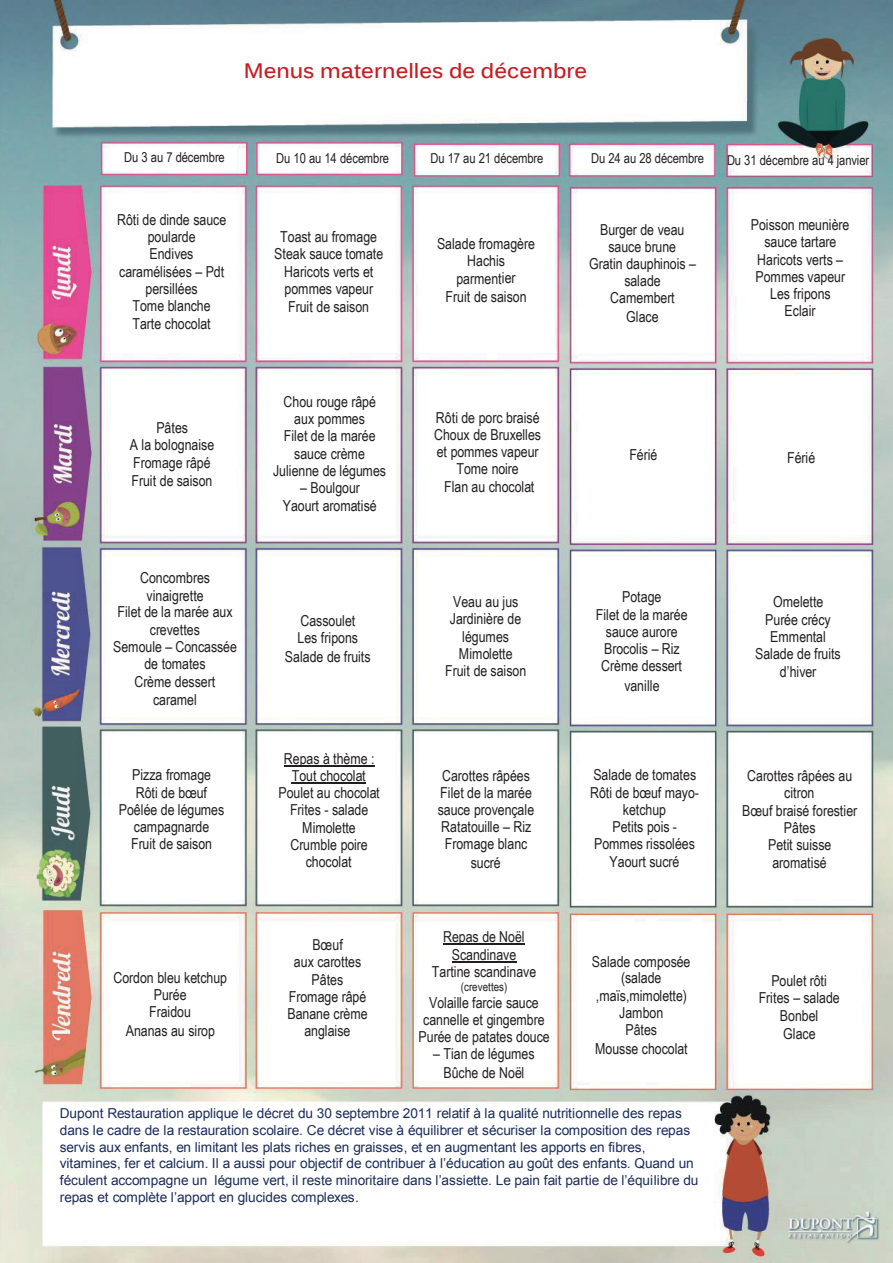
<style>
.page{position:relative;width:893px;height:1263px;background:#fff}
.page>*{position:absolute;margin:0;border:0;box-sizing:border-box;transform-origin:0 0}
.t1{font:700 20.85px "Kalinga";letter-spacing:-.005em;color:#c22025}
.t2{font:15.15px/17.4px "Arial Narrow";letter-spacing:-.005em;color:#231f20;text-align:center}
.t3{font:13.65px/16.6px "Arial";letter-spacing:-.005em;color:#1c2d5a}
.t4{font:13.65px "Arial Narrow";letter-spacing:-.01em;color:#231f20}
.t5{font:11.85px "Arial Narrow";letter-spacing:.005em;color:#231f20}
</style>
<div class="page">
<img style="left:0;top:0;width:893px;height:1263px">
<hr style="left:284px;top:765px;width:90px;height:1px;background:#231f20">
<hr style="left:292px;top:782px;width:74px;height:1px;background:#231f20">
<hr style="left:443px;top:944px;width:82px;height:1px;background:#231f20">
<hr style="left:452px;top:961px;width:64px;height:1px;background:#231f20">
<h1 class="t1" style="left:244px;top:57px;width:345px">Menus maternelles de décembre</h1>
<p class="t4" style="left:124px;top:147px;width:102px">Du 3 au 7 décembre</p>
<p class="t4" style="left:276px;top:148px;width:114px">Du 10 au 14 décembre</p>
<p class="t4" style="left:430px;top:148px;width:114px">Du 17 au 21 décembre</p>
<p class="t4" style="left:591px;top:148px;width:114px">Du 24 au 28 décembre</p>
<p class="t4" style="left:727px;top:150px;width:144px">Du 31 décembre au 4 janvier</p>
<p class="t2" style="left:117px;top:210px;width:111px">Rôti de dinde sauce poularde<br>Endives caramélisées – Pdt persillées<br>Tome blanche<br>Tarte chocolat</p>
<p class="t2" style="left:130px;top:418px;width:86px">Pâtes<br>A la bolognaise<br>Fromage râpé<br>Fruit de saison</p>
<p class="t2" style="left:113px;top:569px;width:125px">Concombres vinaigrette<br>Filet de la marée aux crevettes<br>Semoule – Concassée de tomates<br>Crème dessert caramel</p>
<p class="t2" style="left:119px;top:766px;width:107px">Pizza fromage<br>Rôti de bœuf<br>Poêlée de légumes campagnarde<br>Fruit de saison</p>
<p class="t2" style="left:113px;top:969px;width:115px">Cordon bleu ketchup<br>Purée<br>Fraidou</p>
<p class="t2" style="left:126px;top:1021px;width:91px">Ananas au sirop</p>
<p class="t2" style="left:274px;top:227px;width:111px">Toast au fromage<br>Steak sauce tomate<br>Haricots verts et pommes vapeur<br>Fruit de saison</p>
<p class="t2" style="left:437px;top:234px;width:99px">Salade fromagère<br>Hachis parmentier<br>Fruit de saison</p>
<p class="t2" style="left:273px;top:392px;width:114px">Chou rouge râpé aux pommes<br>Filet de la marée sauce crème<br>Julienne de légumes</p>
<p class="t2" style="left:283px;top:478px;width:95px">– Boulgour<br>Yaourt aromatisé</p>
<p class="t2" style="left:434px;top:408px;width:108px">Rôti de porc braisé<br>Choux de Bruxelles et pommes vapeur<br>Tome noire<br>Flan au chocolat</p>
<p class="t2" style="left:589px;top:220px;width:109px">Burger de veau sauce brune<br>Gratin dauphinois – salade<br>Camembert<br>Glace</p>
<p class="t2" style="left:751px;top:216px;width:100px">Poisson meunière sauce tartare<br>Haricots verts –<br>Pommes vapeur<br>Les fripons<br>Eclair</p>
<p class="t2" style="left:629px;top:445px;width:30px">Férié</p>
<p class="t2" style="left:787px;top:449px;width:30px">Férié</p>
<p class="t2" style="left:285px;top:611px;width:87px;line-height:17.9px">Cassoulet<br>Les fripons<br>Salade de fruits</p>
<p class="t2" style="left:278px;top:749px;width:103px">Repas à thème :<br>Tout chocolat<br>Poulet au chocolat<br>Frites - salade<br>Mimolette<br>Crumble poire chocolat</p>
<p class="t2" style="left:445px;top:592px;width:82px">Veau au jus<br>Jardinière de légumes<br>Mimolette<br>Fruit de saison</p>
<p class="t2" style="left:596px;top:588px;width:93px">Potage<br>Filet de la marée sauce aurore<br>Brocolis – Riz<br>Crème dessert</p>
<p class="t2" style="left:624px;top:676px;width:37px">vanille</p>
<p class="t2" style="left:438px;top:766px;width:98px">Carottes râpées<br>Filet de la marée sauce provençale<br>Ratatouille – Riz<br>Fromage blanc sucré</p>
<p class="t2" style="left:590px;top:766px;width:110px">Salade de tomates<br>Rôti de bœuf mayo&shy;ketchup<br>Petits pois -<br>Pommes rissolées<br>Yaourt sucré</p>
<p class="t2" style="left:287px;top:936px;width:82px">Bœuf<br>aux carottes<br>Pâtes<br>Fromage râpé<br>Banane crème anglaise</p>
<p class="t2" style="left:432px;top:928px;width:106px">Repas de Noël<br>Scandinave<br>Tartine scandinave</p>
<p class="t5" style="left:461px;top:978px;width:48px">(crevettes)</p>
<p class="t2" style="left:419px;top:993px;width:133px">Volaille farcie sauce cannelle et gingembre<br>Purée de patates douce</p>
<p class="t2" style="left:433px;top:1044px;width:103px;line-height:18.3px">– Tian de légumes<br>Bûche de Noël</p>
<p class="t2" style="left:592px;top:952px;width:100px">Salade composée (salade ,maïs,mimolette)<br>Jambon<br>Pâtes<br>Mousse chocolat</p>
<p class="t2" style="left:755px;top:593px;width:87px">Omelette<br>Purée crécy<br>Emmental<br>Salade de fruits d’hiver</p>
<p class="t2" style="left:742px;top:766px;width:117px">Carottes râpées au citron<br>Bœuf braisé forestier<br>Pâtes<br>Petit suisse aromatisé</p>
<p class="t2" style="left:759px;top:972px;width:83px">Poulet rôti<br>Frites – salade<br>Bonbel<br>Glace</p>
<p class="t3" style="left:60px;top:1105px;width:640px">Dupont Restauration applique le décret du 30 septembre 2011 relatif à la qualité nutritionnelle des repas dans le cadre de la restauration scolaire. Ce décret vise à équilibrer et sécuriser la composition des repas servis aux enfants, en limitant les plats riches en graisses, et en augmentant les apports en fibres, vitamines, fer et calcium. Il a aussi pour objectif de contribuer à l’éducation au goût des enfants. Quand un féculent accompagne un légume vert, il reste minoritaire dans l’assiette. Le pain fait partie de l’équilibre du repas et complète l’apport en glucides complexes.</p>
</div>
